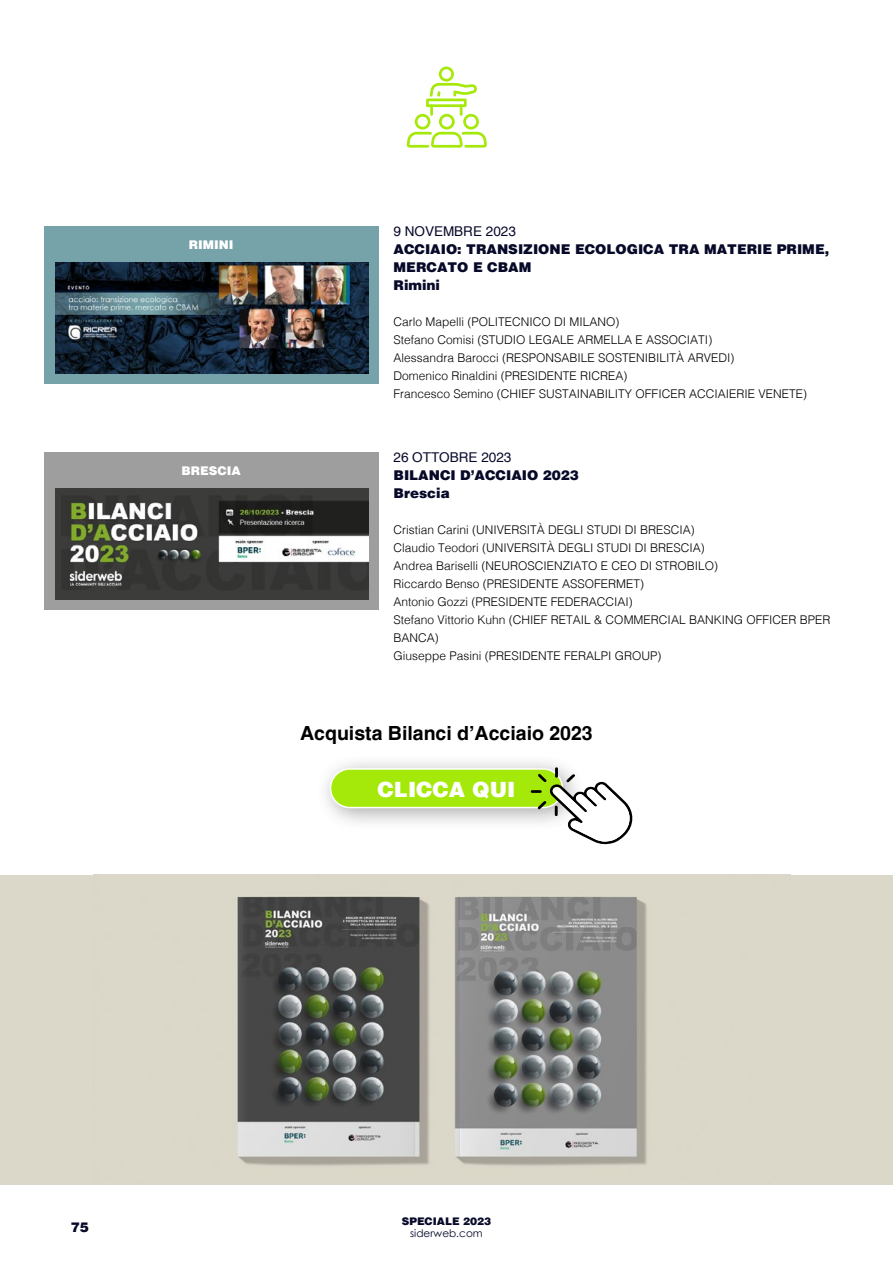
<style>
.page{position:relative;width:893px;height:1263px;background:#fff}
.page>*{position:absolute;margin:0;border:0;box-sizing:border-box;transform-origin:0 0}
.t1{font:900 21px "Helvetica";color:#fff}
.t2{font:700 19.5px "Helvetica";color:#000}
.t3{font:900 13.5px/18px "Helvetica";color:#070929}
.t4{font:13.5px "Helvetica";color:#070929}
.t5{font:300 12px/18px "Helvetica";color:#000}
.t6{font:900 12px "Helvetica";color:#fff}
.t7{font:900 10.5px "Helvetica";color:#070929}
.t8{font:10.5px "Century Gothic";color:#070929}
</style>
<div class="page">
<div style="left:0;top:875px;width:893px;height:309px;background:#dbd8c9"></div>
<img style="left:237px;top:896px;width:410px;height:270px">
<div style="left:44px;top:226px;width:334px;height:158px;background:#76a3a9"></div>
<img style="left:55px;top:263px;width:314px;height:110px">
<div style="left:44px;top:452px;width:334px;height:158px;background:#9e9e9e"></div>
<img style="left:55px;top:488px;width:314px;height:111px">
<div style="left:316px;top:753px;width:270px;height:78px;background:#3c3c3b;opacity:.44"></div>
<div style="left:331px;top:769px;width:231px;height:38px;background:#a5e90a;border-radius:19px"></div>
<div style="left:330px;top:768px;width:233px;height:40px;border:2px solid #fff;border-radius:19px"></div>
<svg style="left:531px;top:767px;width:102px;height:78px"></svg>
<svg style="left:407px;top:67px;width:80px;height:81px"></svg>
<p class="t6" style="left:189px;top:237px;width:46px">RIMINI</p>
<p class="t6" style="left:181px;top:463px;width:61px">BRESCIA</p>
<p class="t4" style="left:394px;top:224px;width:124px">9 NOVEMBRE 2023</p>
<p class="t3" style="left:394px;top:240px;width:437px">ACCIAIO: TRANSIZIONE ECOLOGICA TRA MATERIE PRIME,<br>MERCATO E CBAM<br>Rimini</p>
<p class="t5" style="left:394px;top:313px;width:415px">Carlo Mapelli (POLITECNICO DI MILANO)<br>Stefano Comisi (STUDIO LEGALE ARMELLA E ASSOCIATI)<br>Alessandra Barocci (RESPONSABILE SOSTENIBILITÀ ARVEDI)<br>Domenico Rinaldini (PRESIDENTE RICREA)<br>Francesco Semino (CHIEF SUSTAINABILITY OFFICER ACCIAIERIE VENETE)</p>
<p class="t4" style="left:394px;top:449px;width:119px">26 OTTOBRE 2023</p>
<p class="t3" style="left:394px;top:466px;width:187px">BILANCI D’ACCIAIO 2023<br>Brescia</p>
<p class="t5" style="left:394px;top:521px;width:438px">Cristian Carini (UNIVERSITÀ DEGLI STUDI DI BRESCIA)<br>Claudio Teodori (UNIVERSITÀ DEGLI STUDI DI BRESCIA)<br>Andrea Bariselli (NEUROSCIENZIATO E CEO DI STROBILO)<br>Riccardo Benso (PRESIDENTE ASSOFERMET)<br>Antonio Gozzi (PRESIDENTE FEDERACCIAI)<br>Stefano Vittorio Kuhn (CHIEF RETAIL &amp; COMMERCIAL BANKING OFFICER BPER BANCA)<br>Giuseppe Pasini (PRESIDENTE FERALPI GROUP)</p>
<h2 class="t2" style="left:300px;top:721px;width:294px">Acquista Bilanci d’Acciaio 2023</h2>
<h1 class="t1" style="left:378px;top:776px;width:139px">CLICCA QUI</h1>
<p class="t3" style="left:71px;top:1218px;width:20px">75</p>
<p class="t7" style="left:402px;top:1214px;width:91px">SPECIALE 2023</p>
<p class="t8" style="left:410px;top:1226px;width:74px">siderweb.com</p>
</div>
